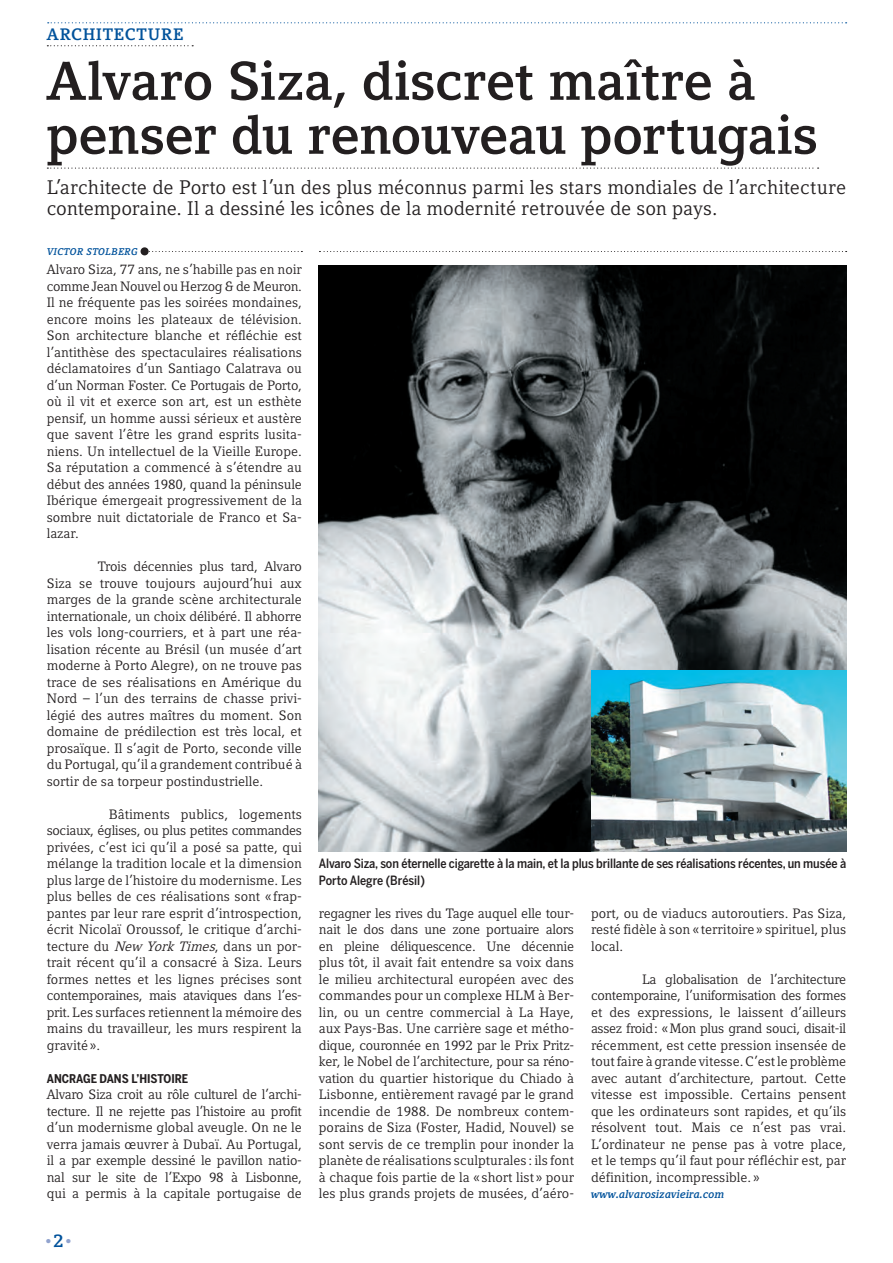
<style>
.page{position:relative;width:893px;height:1263px;background:#fff}
.page>*{position:absolute;margin:0;border:0;box-sizing:border-box;transform-origin:0 0}
.t1{font:700 54px/54px "Compatil Letter LT Pro";letter-spacing:-.01em;color:#231f20}
.t2{font:19.5px/21px "Compatil Letter LT Pro";color:#231f20}
.t3{font:700 18px "Compatil Letter LT Pro";color:#91a3ce}
.t4{font:700 16.5px "Compatil Letter LT Pro";letter-spacing:.05em;color:#01529b}
.t5{font:13.5px/16.5px "Compatil Letter LT Pro";color:#231f20;text-align:justify}
.t6{font:500 12.75px/16.5px "Benton Sans Cond";letter-spacing:-.01em;color:#231f20}
.t7{font:700 12px "Benton Sans Cond";color:#231f20}
.t8{font:italic 700 11.25px "Compatil Letter LT Pro";color:#01529b}
.t9{font:italic 700 9.75px "Compatil Letter LT Pro";letter-spacing:.025em;color:#01529b}
.s1{font-style:italic}
.s2{color:#01529b}
</style>
<div class="page">
<svg style="left:48px;top:22px;width:799px;height:1px"></svg>
<svg style="left:47px;top:45px;width:146px;height:1px"></svg>
<svg style="left:47px;top:168px;width:772px;height:1px"></svg>
<svg style="left:141px;top:247px;width:161px;height:8px"></svg>
<svg style="left:319px;top:251px;width:528px;height:1px"></svg>
<img style="left:319px;top:266px;width:527px;height:586px">
<img style="left:591px;top:670px;width:255px;height:182px">
<p class="t4" style="left:47px;top:24px;width:138px">ARCHITECTUR E</p>
<h1 class="t1" style="left:47px;top:55px;width:773px">Alvaro Siza, discret maître à penser du renouveau portugais</h1>
<h2 class="t2" style="left:47px;top:177px;width:801px">L’architecte de Porto est l’un des plus méconnus parmi les stars mondiales de l’architecture contemporaine. Il a dessiné les icônes de la modernité retrouvée de son pays.</h2>
<p class="t9" style="left:47px;top:245px;width:93px">VICTOR STOLBERG</p>
<p class="t5" style="left:47px;top:261px;width:257px">Alvaro Siza, 77 ans, ne s’habille pas en noir comme Jean Nouvel ou Herzog &amp; de Meuron.<br>Il ne fréquente pas les soirées mondaines, encore moins les plateaux de télévision.<br>Son architecture blanche et réfléchie est l’antithèse des spectaculaires réalisations déclamatoires d’un Santiago Calatrava ou d’un Norman Foster. Ce Portugais de Porto, où il vit et exerce son art, est un esthète pensif, un homme aussi sérieux et austère que savent l’être les grand esprits lusita&shy;niens. Un intellectuel de la Vieille Europe.<br>Sa réputation a commencé à s’étendre au début des années 1980, quand la péninsule Ibérique émergeait progressivement de la sombre nuit dictatoriale de Franco et Sa&shy;lazar.</p>
<p class="t5" style="left:47px;top:558px;width:257px;text-indent:51px">Trois décennies plus tard, Alvaro Siza se trouve toujours aujourd’hui aux marges de la grande scène architecturale internationale, un choix délibéré. Il abhorre les vols long-courriers, et à part une réa&shy;lisation récente au Brésil (un musée d’art moderne à Porto Alegre), on ne trouve pas trace de ses réalisations en Amérique du Nord – l’un des terrains de chasse privi&shy;légié des autres maîtres du moment. Son domaine de prédilection est très local, et prosaïque. Il s’agit de Porto, seconde ville du Portugal, qu’il a grandement contribué à sortir de sa torpeur postindustrielle.</p>
<p class="t5" style="left:47px;top:806px;width:257px;text-indent:62px">Bâtiments publics, logements sociaux, églises, ou plus petites commandes privées, c’est ici qu’il a posé sa patte, qui mélange la tradition locale et la dimension plus large de l’histoire du modernisme. Les plus belles de ces réalisations sont « frap&shy;pantes par leur rare esprit d’introspection, écrit Nicolaï Oroussof, le critique d’archi&shy;tecture du <span class="s1">New YorkTimes</span>, dans un por&shy;trait récent qu’il a consacré à Siza. Leurs formes nettes et les lignes précises sont contemporaines, mais ataviques dans l’es&shy;prit. Les surfaces retiennent la mémoire des mains du travailleur, les murs respirent la gravité».</p>
<p class="t7" style="left:47px;top:1071px;width:143px">ANCRAGE DANS L’HISTOIRE</p>
<p class="t5" style="left:47px;top:1086px;width:257px">Alvaro Siza croit au rôle culturel de l’archi&shy;tecture. Il ne rejette pas l’histoire au profit d’un modernisme global aveugle. On ne le verra jamais œuvrer à Dubaï. Au Portugal, il a par exemple dessiné le pavillon natio&shy;nal sur le site de l’Expo 98 à Lisbonne, qui a permis à la capitale portugaise de</p>
<p class="t6" style="left:319px;top:855px;width:529px">Alvaro Siza, son éternelle cigarette à la main, et la plus brillante de ses réalisations récentes, un musée à<br>Porto Alegre (Brésil)</p>
<p class="t5" style="left:319px;top:905px;width:257px">regagner les rives du Tage auquel elle tour&shy;nait le dos dans une zone portuaire alors en pleine déliquescence. Une décennie plus tôt, il avait fait entendre sa voix dans le milieu architectural européen avec des commandes pour un complexe HLM à Ber&shy;lin, ou un centre commercial à La Haye, aux Pays-Bas. Une carrière sage et métho&shy;dique, couronnée en 1992 par le Prix Pritz&shy;ker, le Nobel de l’architecture, pour sa réno&shy;vation du quartier historique du Chiado à Lisbonne, entièrement ravagé par le grand incendie de 1988. De nombreux contem&shy;porains de Siza (Foster, Hadid, Nouvel) se sont servis de ce tremplin pour inonder la planète de réalisations sculpturales : ils font à chaque fois partie de la « short list » pour les plus grands projets de musées, d’aéro-</p>
<p class="t5" style="left:591px;top:905px;width:257px">port, ou de viaducs autoroutiers. Pas Siza, resté fidèle à son « territoire» spirituel, plus local.</p>
<p class="t5" style="left:591px;top:971px;width:257px;text-indent:51px">La globalisation de l’architecture contemporaine, l’uniformisation des formes et des expressions, le laissent d’ailleurs assez froid: «Mon plus grand souci, disait-il récemment, est cette pression insensée de tout faire à grande vitesse. C’est le problème avec autant d’architecture, partout. Cette vitesse est impossible. Certains pensent que les ordinateurs sont rapides, et qu’ils résolvent tout. Mais ce n’est pas vrai.<br>L’ordinateur ne pense pas à votre place, et le temps qu’il faut pour réfléchir est, par définition, incompressible. »</p>
<p class="t8" style="left:591px;top:1188px;width:135px">www.alvarosizavieira.com</p>
<h3 class="t3" style="left:44px;top:1230px;width:32px">•<span class="s2">2</span>•</h3>
</div>
